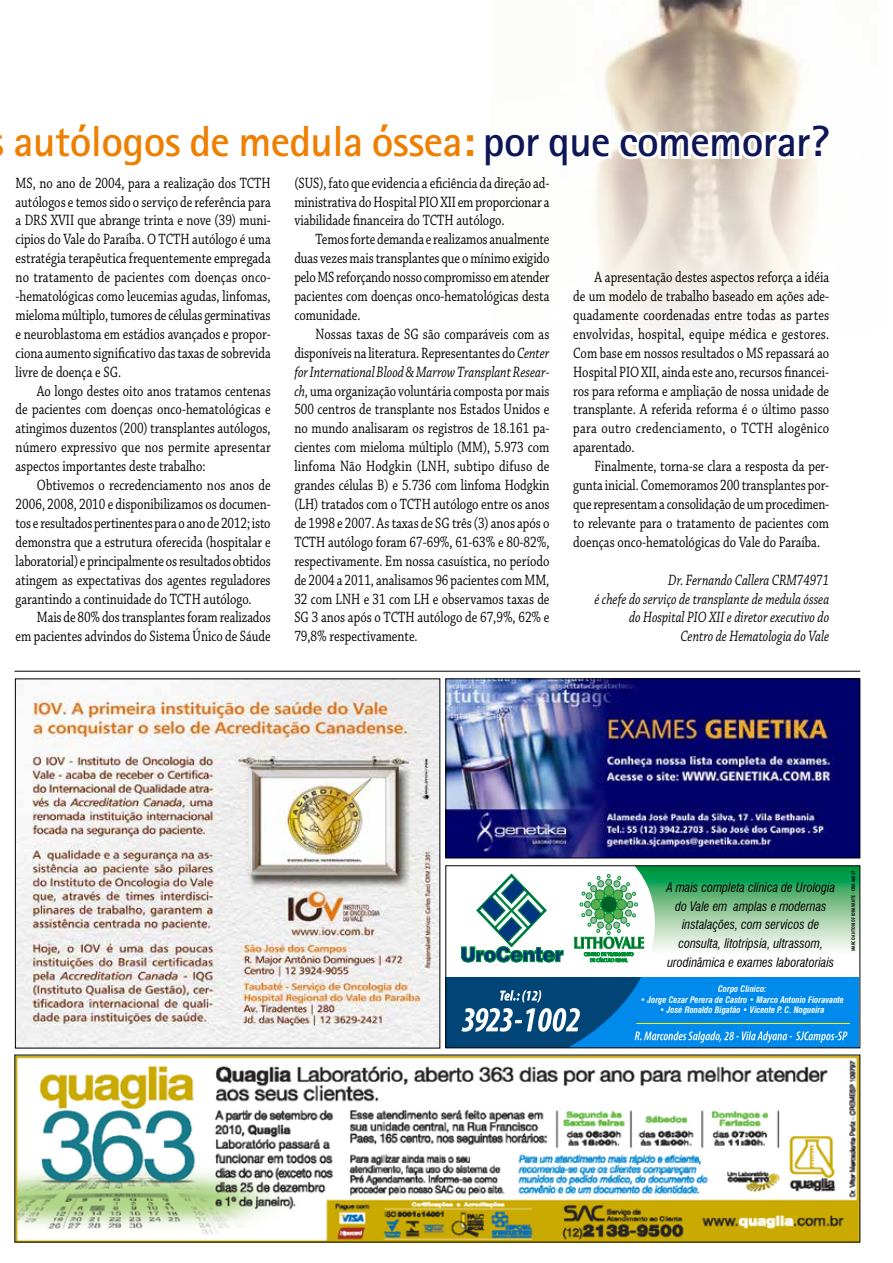
<style>
.page{position:relative;width:893px;height:1263px;background:#fff}
.page>*{position:absolute;margin:0;border:0;box-sizing:border-box;transform-origin:0 0}
.t1{font:700 43.5px "Rotis Sans Serif";letter-spacing:-.015em;color:#ee7f00}
.t2{font:15.75px/18.9px "Chaparral Pro";color:#000;text-align:justify;scale:.8 1}
.t3{font:italic 15.75px/18.9px "Chaparral Pro";color:#000;text-align:right;scale:.8 1}
.t4{font:italic condensed 12.9px/18.6px "Swiss 721 BT";color:#000;text-align:center;scale:.96 1}
.t5{font:italic 700 condensed 8.85px "Swiss 721 BT";color:#fff;scale:.96 1}
.t6{font:600 condensed 5.4px "Myriad Pro";letter-spacing:.02em;color:#000;scale:1.04 1}
.s1{color:#0e1655}
.s2{font-style:italic}
</style>
<div class="page">
<img style="left:595px;top:0;width:223px;height:337px">
<img style="left:16px;top:1057px;width:842px;height:183px">
<img style="left:447px;top:680px;width:411px;height:176px">
<div style="left:445px;top:678px;width:415px;height:180px;border:1px solid #000"></div>
<div style="left:446px;top:978px;width:413px;height:70px;background:#004576"></div>
<svg style="left:568px;top:867px;width:290px;height:179px"></svg>
<svg style="left:574px;top:874px;width:70px;height:89px"></svg>
<div style="left:604px;top:913px;width:10px;height:10px;background:#5caf4f;border-radius:50%"></div>
<div style="left:604px;top:913px;width:10px;height:10px;border:1px solid #009037;border-radius:50%"></div>
<div style="left:591px;top:899px;width:10px;height:10px;background:#5caf4f;border-radius:50%"></div>
<div style="left:591px;top:899px;width:10px;height:11px;border:1px solid #009037;border-radius:50%"></div>
<div style="left:601px;top:896px;width:16px;height:17px;background:#006026;border-radius:50%"></div>
<div style="left:601px;top:896px;width:16px;height:17px;border:1px solid #009037;border-radius:50%"></div>
<svg style="left:461px;top:874px;width:102px;height:88px"></svg>
<svg style="left:500px;top:990px;width:41px;height:12px"></svg>
<svg style="left:461px;top:1008px;width:119px;height:24px"></svg>
<svg style="left:635px;top:1031px;width:212px;height:12px"></svg>
<hr style="left:636px;top:1023px;width:214px;height:1px;background:#ffed00">
<div style="left:445px;top:865px;width:415px;height:183px;border:1px solid #000"></div>
<hr style="left:14px;top:671px;width:846px;height:1px;background:#000">
<img style="left:17px;top:680px;width:421px;height:366px">
<svg style="left:595px;top:117px;width:223px;height:54px"></svg>
<h1 class="t1" style="left:13px;top:114px;width:817px">autólogos de medula óssea: <span class="s1">por que comemorar?</span></h1>
<p class="t2" style="left:16px;top:174px;width:320px">MS, no ano de 2004, para a realização dos TCTH autólogos e temos sido o serviço de referência para a DRS XVII que abrange trinta e nove (39) muni&shy;cipios do Vale do Paraíba. O TCTH autólogo é uma estratégia terapêutica frequentemente empregada no tratamento de pacientes com doenças onco--hematológicas como leucemias agudas, linfomas, mieloma múltiplo, tumores de células germinativas e neuroblastoma em estádios avançados e propor&shy;ciona aumento significativo das taxas de sobrevida livre de doença e SG.</p>
<p class="t2" style="left:16px;top:382px;width:321px;text-indent:21px">Ao longo destes oito anos tratamos centenas de pacientes com doenças onco-hematológicas e atingimos duzentos (200) transplantes autólogos, número expressivo que nos permite apresentar aspectos importantes deste trabalho:</p>
<p class="t2" style="left:16px;top:476px;width:320px;text-indent:21px">Obtivemos o recredenciamento nos anos de 2006, 2008, 2010 e disponibilizamos os documen&shy;tos e resultados pertinentes para o ano de 2012; isto demonstra que a estrutura oferecida (hospitalar e laboratorial) e principalmente os resultados obtidos atingem as expectativas dos agentes reguladores garantindo a continuidade do TCTH autólogo.</p>
<p class="t2" style="left:16px;top:609px;width:320px;text-align:right">Mais de 80% dos transplantes foram realizados<br>em pacientes advindos do Sistema Único de Sáude</p>
<p class="t2" style="left:294px;top:174px;width:320px">(SUS), fato que evidencia a eficiência da direção ad&shy;ministrativa do Hospital PIO XII em proporcionar a viabilidade financeira do TCTH autólogo.</p>
<p class="t2" style="left:294px;top:231px;width:321px;text-indent:21px">Temos forte demanda e realizamos anualmente duas vezes mais transplantes que o mínimo exigido pelo MS reforçando nosso compromisso em atender pacientes com doenças onco-hematológicas desta comunidade.</p>
<p class="t2" style="left:294px;top:325px;width:320px;text-indent:21px">Nossas taxas de SG são comparáveis com as disponíveis na literatura. Representantes do <span class="s2">Center for International Blood &amp; Marrow Transplant Resear&shy;ch</span>, uma organização voluntária composta por mais 500 centros de transplante nos Estados Unidos e no mundo analisaram os registros de 18.161 pa&shy;cientes com mieloma múltiplo (MM), 5.973 com linfoma Não Hodgkin (LNH, subtipo difuso de grandes células B) e 5.736 com linfoma Hodgkin (LH) tratados com o TCTH autólogo entre os anos de 1998 e 2007. As taxas de SG três (3) anos após o TCTH autólogo foram 67-69%, 61-63% e 80-82%, respectivamente. Em nossa casuística, no período de 2004 a 2011, analisamos 96 pacientes com MM, 32 com LNH e 31 com LH e observamos taxas de SG 3 anos após o TCTH autólogo de 67,9%, 62% e 79,8% respectivamente.</p>
<p class="t2" style="left:573px;top:268px;width:321px;text-indent:21px">A apresentação destes aspectos reforça a idéia de um modelo de trabalho baseado em ações ade&shy;quadamente coordenadas entre todas as partes envolvidas, hospital, equipe médica e gestores.<br>Com base em nossos resultados o MS repassará ao Hospital PIO XII, ainda este ano, recursos financei&shy;ros para reforma e ampliação de nossa unidade de transplante. A referida reforma é o último passo para outro credenciamento, o TCTH alogênico aparentado.</p>
<p class="t2" style="left:573px;top:457px;width:321px;text-indent:21px">Finalmente, torna-se clara a resposta da per&shy;gunta inicial. Comemoramos 200 transplantes por&shy;que representam a consolidação de um procedimen&shy;to relevante para o tratamento de pacientes com doenças onco-hematológicas do Vale do Paraíba.</p>
<p class="t3" style="left:594px;top:571px;width:295px">Dr. Fernando Callera CRM74971<br>é chefe do serviço de transplante de medula óssea do Hospital PIO XII e diretor executivo do Centro de Hematologia do Vale</p>
<p class="t6" style="left:850px;top:951px;width:79px;rotate:-90deg">MARCO ANTONIO FIORAVANTE CRM 46027</p>
<p class="t4" style="left:666px;top:878px;width:177px">A mais completa clínica de Urologia do Vale em amplas e modernas instalações, com servicos de consulta, litotripsia, ultrassom, urodinâmica e exames laboratoriais</p>
<p class="t5" style="left:718px;top:984px;width:52px">Corpo Clínico:</p>
<p class="t5" style="left:640px;top:994px;width:213px">• Jorge Cezar Perera de Castro • Marco Antonio Fioravante</p>
<p class="t5" style="left:660px;top:1005px;width:173px">• José Ronaldo Bigatão • Vicente P. C. Nogueira</p>
</div>
